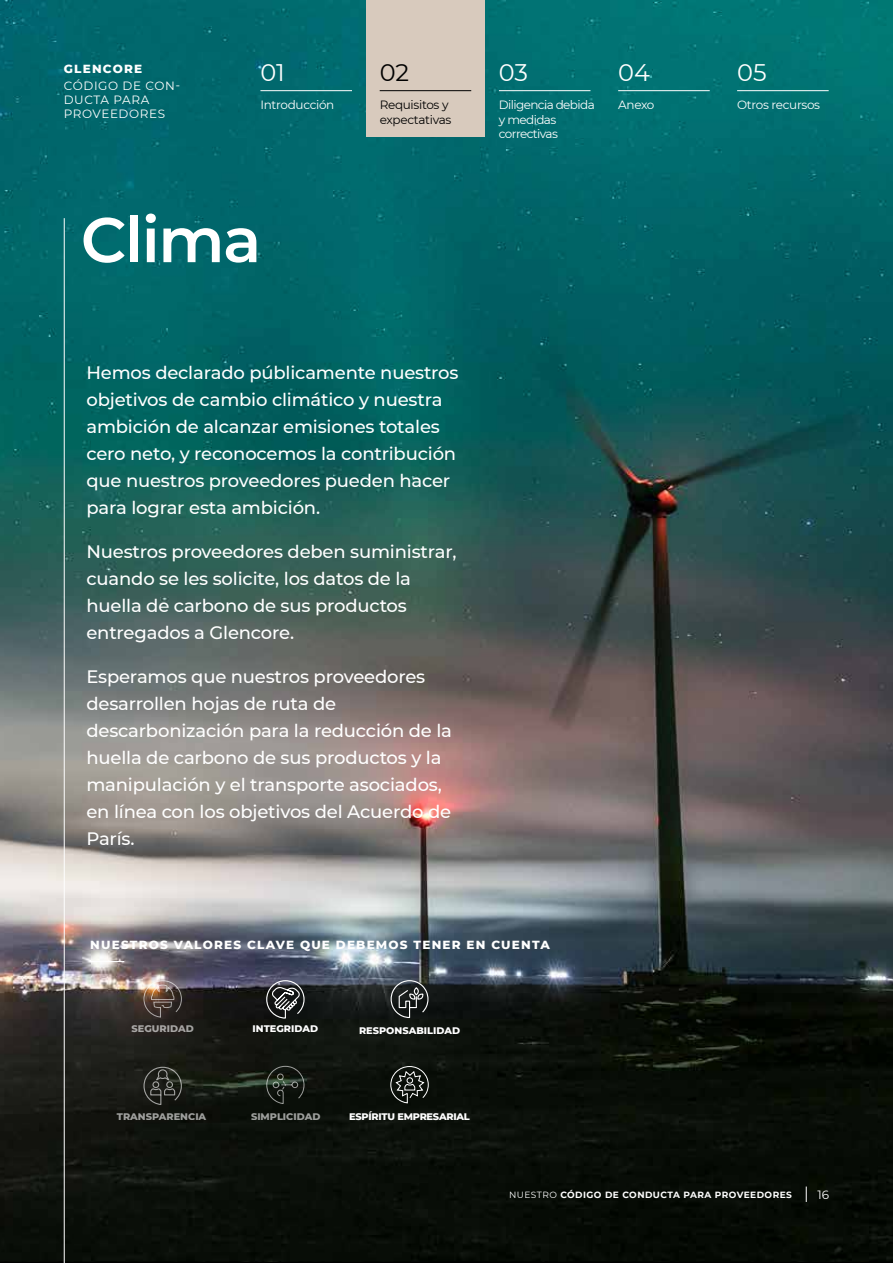
<style>
.page{position:relative;width:893px;height:1263px;background:#fff}
.page>*{position:absolute;margin:0;border:0;box-sizing:border-box;transform-origin:0 0}
.t1{font:600 63px "Montserrat";letter-spacing:-.025em;color:#fff}
.t2{font:24px "Montserrat";color:#fff}
.t3{font:24px "Montserrat";color:#000}
.t4{font:500 18px/27px "Montserrat";letter-spacing:-.01em;color:#fff}
.t5{font:800 12px "Montserrat";letter-spacing:.1em;color:#fff}
.t6{font:12px/14.4px "Montserrat";letter-spacing:-.05em;color:#fff}
.t7{font:12px "Montserrat";letter-spacing:-.025em;color:#fff}
.t8{font:12px/14.4px "Montserrat";letter-spacing:.05em;color:#fff}
.t9{font:12px/14.4px "Montserrat";letter-spacing:-.025em;color:#000}
.t10{font:800 9.75px "Montserrat";color:#fff}
.t11{font:800 9.75px "Montserrat";letter-spacing:-.025em;color:#fff}
.t12{font:700 9px "Montserrat";letter-spacing:.05em;color:#fff}
.s1{font-weight:400}
</style>
<div class="page">
<img style="left:0;top:0;width:893px;height:1262px">
<hr style="left:64px;top:218px;width:1px;height:1045px;background:#fff">
<hr style="left:90px;top:961px;width:34px;height:1px;background:#fff">
<svg style="left:390px;top:979px;width:39px;height:40px;background:#3f4343"></svg>
<svg style="left:143px;top:980px;width:39px;height:38px"></svg>
<svg style="left:390px;top:1066px;width:39px;height:38px"></svg>
<svg style="left:266px;top:1065px;width:39px;height:39px;background:#242b23"></svg>
<svg style="left:266px;top:979px;width:39px;height:40px;background:#4d4e51"></svg>
<svg style="left:143px;top:1066px;width:39px;height:40px;background:#30322c"></svg>
<div style="left:366px;top:0;width:119px;height:136px;background:#d8cabd"></div>
<svg style="left:806px;top:1186px;width:1px;height:16px"></svg>
<hr style="left:737px;top:90px;width:92px;height:1px;background:#fff">
<hr style="left:618px;top:90px;width:92px;height:1px;background:#fff">
<hr style="left:499px;top:90px;width:91px;height:1px;background:#fff">
<hr style="left:260px;top:90px;width:92px;height:1px;background:#fff">
<hr style="left:380px;top:90px;width:91px;height:1px;background:#000">
<p class="t5" style="left:64px;top:60px;width:80px">GLENCORE</p>
<p class="t8" style="left:64px;top:78px;width:118px">CÓDIGO DE CON-<br>DUCTA PARA<br>PROVEEDORES</p>
<h2 class="t2" style="left:260px;top:56px;width:26px">01</h2>
<p class="t7" style="left:260px;top:97px;width:75px">Introducción</p>
<h2 class="t3" style="left:380px;top:56px;width:31px">02</h2>
<p class="t9" style="left:380px;top:98px;width:73px">Requisitos y expectativas</p>
<h2 class="t2" style="left:499px;top:56px;width:31px">03</h2>
<p class="t6" style="left:499px;top:98px;width:97px">Diligencia debida y medidas correctivas</p>
<h2 class="t2" style="left:618px;top:56px;width:33px">04</h2>
<p class="t7" style="left:618px;top:97px;width:38px">Anexo</p>
<h1 class="t1" style="left:81px;top:195px;width:182px">Clima</h1>
<p class="t4" style="left:86px;top:359px;width:374px">Hemos declarado públicamente nuestros objetivos de cambio climático y nuestra ambición de alcanzar emisiones totales cero neto, y reconocemos la contribución que nuestros proveedores pueden hacer para lograr esta ambición.</p>
<p class="t4" style="left:86px;top:538px;width:372px">Nuestros proveedores deben suministrar, cuando se les solicite, los datos de la huella de carbono de sus productos entregados a Glencore.</p>
<p class="t4" style="left:86px;top:663px;width:367px">Esperamos que nuestros proveedores desarrollen hojas de ruta de descarbonización para la reducción de la huella de carbono de sus productos y la manipulación y el transporte asociados, en línea con los objetivos del Acuerdo de París.</p>
<p class="t5" style="left:90px;top:935px;width:461px">NUESTROS VALORES CLAVE QUE DEBEMOS TENER EN CUENTA</p>
<p class="t10" style="left:132px;top:1022px;width:64px">SEGURIDAD</p>
<p class="t10" style="left:359px;top:1023px;width:103px">RESPONSABILIDAD</p>
<p class="t10" style="left:253px;top:1022px;width:67px">INTEGRIDAD</p>
<p class="t10" style="left:117px;top:1109px;width:91px">TRANSPARENCIA</p>
<p class="t10" style="left:251px;top:1109px;width:71px">SIMPLICIDAD</p>
<p class="t11" style="left:349px;top:1109px;width:122px">ESPÍRITU EMPRESARIAL</p>
<h2 class="t2" style="left:737px;top:56px;width:31px">05</h2>
<p class="t7" style="left:737px;top:97px;width:85px">Otros recursos</p>
<p class="t12" style="left:509px;top:1188px;width:284px"><span class="s1">NUESTRO</span> CÓDIGO DE CONDUCTA PARA PROVEEDORES</p>
<p class="t7" style="left:817px;top:1186px;width:13px">16</p>
</div>
